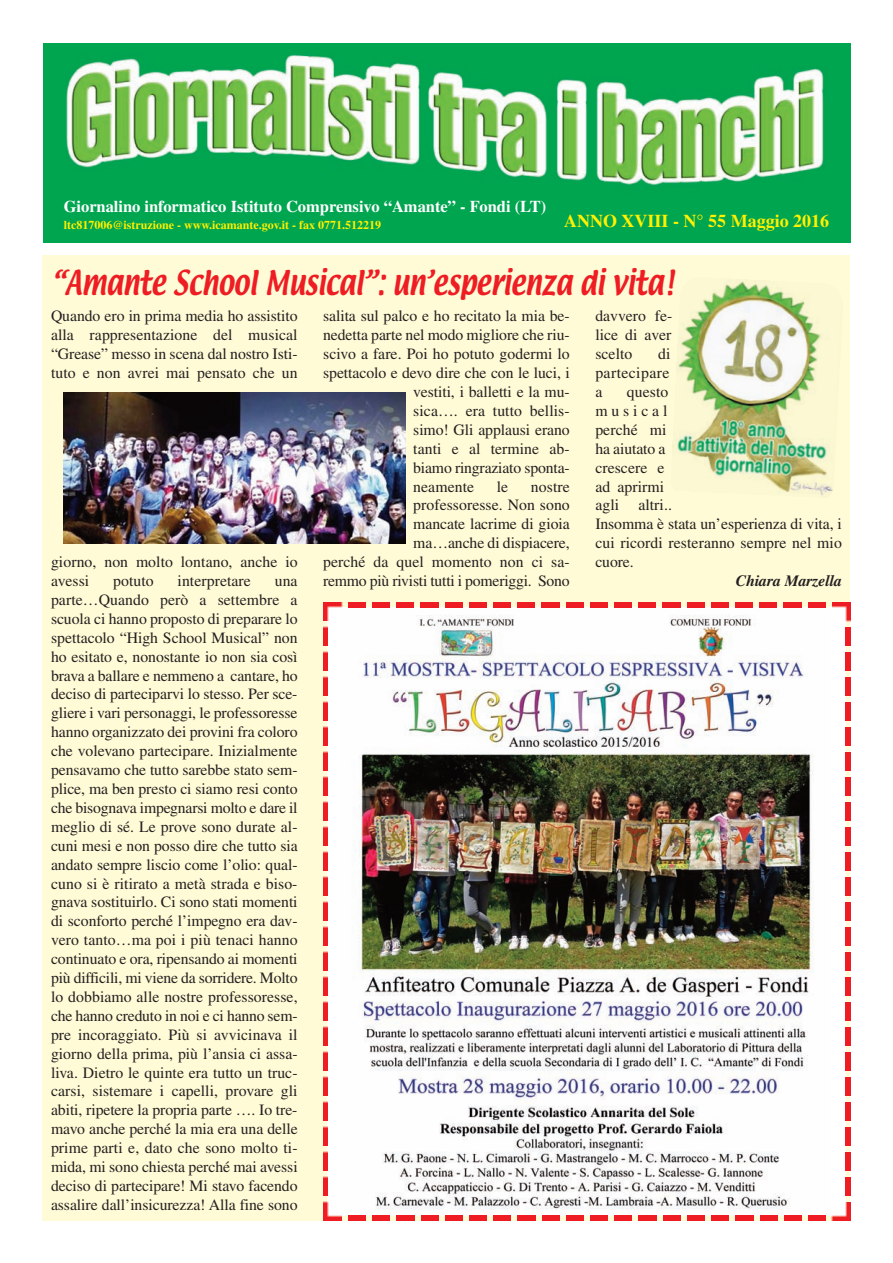
<style>
.page{position:relative;width:893px;height:1263px;background:#fff}
.page>*{position:absolute;margin:0;border:0;box-sizing:border-box;transform-origin:0 0}
.t1{font:30px "Textile";letter-spacing:-.01em;color:#ee1d23;scale:.83 1}
.t2{font:700 18px "Times";color:#fff101}
.t3{font:700 16.5px "Times";color:#fff}
.t4{font:15.75px/18.9px "Times";letter-spacing:-.005em;color:#231f20;text-align:justify}
.t5{font:italic 700 15.75px "Times";letter-spacing:-.005em;color:#231f20}
.t6{font:700 12px "Times";color:#fff101}
</style>
<div class="page">
<div style="left:43px;top:255px;width:807px;height:965px;background:#fffbd6"></div>
<img style="left:43px;top:44px;width:807px;height:198px">
<div style="left:328px;top:607px;width:518px;height:609px;background:#fff"></div>
<img style="left:358px;top:615px;width:456px;height:595px">
<img style="left:323px;top:603px;width:20px;height:18px">
<img style="left:348px;top:603px;width:478px;height:4px">
<img style="left:832px;top:603px;width:18px;height:19px">
<img style="left:846px;top:627px;width:4px;height:569px">
<img style="left:831px;top:1202px;width:19px;height:18px">
<img style="left:341px;top:1216px;width:485px;height:4px">
<img style="left:323px;top:1196px;width:18px;height:24px">
<img style="left:323px;top:621px;width:5px;height:575px">
<img style="left:64px;top:392px;width:342px;height:151px">
<img style="left:672px;top:279px;width:161px;height:217px">
<p class="t3" style="left:64px;top:201px;width:484px">Giornalino informatico Istituto Comprensivo “Amante” - Fondi (LT)</p>
<p class="t6" style="left:64px;top:221px;width:319px">ltc817006@istruzione - www.icamante.gov.it - fax 0771.512219</p>
<p class="t2" style="left:564px;top:215px;width:267px">ANNO XVIII - N° 55 Maggio 2016</p>
<h1 class="t1" style="left:51px;top:268px;width:752px">“Amante School Musical”: un’esperienza di vita!</h1>
<p class="t4" style="left:51px;top:308px;width:248px">Quando ero in prima media ho assistito alla rappresentazione del musical “Grease” messo in scena dal nostro Isti&shy;tuto e non avrei mai pensato che un</p>
<p class="t4" style="left:51px;top:554px;width:248px">giorno, non molto lontano, anche io avessi</p>
<p class="t4" style="left:113px;top:573px;width:42px">potuto</p>
<p class="t4" style="left:178px;top:573px;width:75px">interpretare</p>
<p class="t4" style="left:51px;top:573px;width:248px;text-indent:224px">una parte…Quando però a settembre a scuola ci hanno proposto di preparare lo spettacolo “High School Musical” non ho esitato e, nonostante io non sia così brava a ballare e nemmeno a cantare, ho deciso di parteciparvi lo stesso. Per sce&shy;gliere i vari personaggi, le professoresse hanno organizzato dei provini fra coloro che volevano partecipare. Inizialmente pensavamo che tutto sarebbe stato sem&shy;plice, ma ben presto ci siamo resi conto che bisognava impegnarsi molto e dare il meglio di sé. Le prove sono durate al&shy;cuni mesi e non posso dire che tutto sia andato sempre liscio come l’olio: qual&shy;cuno si è ritirato a metà strada e biso&shy;gnava sostituirlo. Ci sono stati momenti di sconforto perché l’impegno era dav&shy;vero tanto…ma poi i più tenaci hanno continuato e ora, ripensando ai momenti più difficili, mi viene da sorridere. Molto lo dobbiamo alle nostre professoresse, che hanno creduto in noi e ci hanno sem&shy;pre incoraggiato. Più si avvicinava il giorno della prima, più l’ansia ci assa&shy;liva. Dietro le quinte era tutto un truc&shy;carsi, sistemare i capelli, provare gli abiti, ripetere la propria parte …. Io tre&shy;mavo anche perché la mia era una delle prime parti e, dato che sono molto ti&shy;mida, mi sono chiesta perché mai avessi deciso di partecipare! Mi stavo facendo assalire dall’insicurezza! Alla fine sono</p>
<p class="t4" style="left:323px;top:308px;width:248px">salita sul palco e ho recitato la mia be-</p>
<p class="t4" style="left:323px;top:327px;width:248px">nedetta parte nel modo migliore che riu-</p>
<p class="t4" style="left:323px;top:346px;width:248px">scivo a fare. Poi ho potuto godermi lo</p>
<p class="t4" style="left:323px;top:365px;width:248px">spettacolo e devo dire che con le luci, i</p>
<p class="t4" style="left:413px;top:384px;width:158px">vestiti, i balletti e la mu-</p>
<p class="t4" style="left:413px;top:403px;width:158px">sica…. era tutto bellis-</p>
<p class="t4" style="left:413px;top:422px;width:158px">simo! Gli applausi erano</p>
<p class="t4" style="left:413px;top:441px;width:158px">tanti e al termine ab-</p>
<p class="t4" style="left:413px;top:459px;width:158px">biamo ringraziato sponta-</p>
<p class="t4" style="left:413px;top:478px;width:62px">neamente</p>
<p class="t4" style="left:497px;top:478px;width:13px">le</p>
<p class="t4" style="left:323px;top:478px;width:248px;text-align:right">nostre<br>professoresse. Non sono<br>mancate lacrime di gioia<br>ma…anche di dispiacere,<br>perché da quel momento non ci sa&shy;remmo più rivisti tutti i pomeriggi. Sono</p>
<p class="t4" style="left:595px;top:308px;width:79px">davvero fe&shy;lice di aver scelto</p>
<p class="t4" style="left:595px;top:346px;width:77px;text-indent:63px">di partecipare a</p>
<p class="t4" style="left:595px;top:384px;width:248px;text-align:left;text-indent:32px">questo<br>musical<br>perché mi<br>ha aiutato a<br>crescere e<br>ad aprirmi<br>agli altri..<br>Insomma è stata un’esperienza di vita, i cui ricordi resteranno sempre nel mio cuore.</p>
<p class="t5" style="left:736px;top:575px;width:108px">Chiara Marzella</p>
</div>
